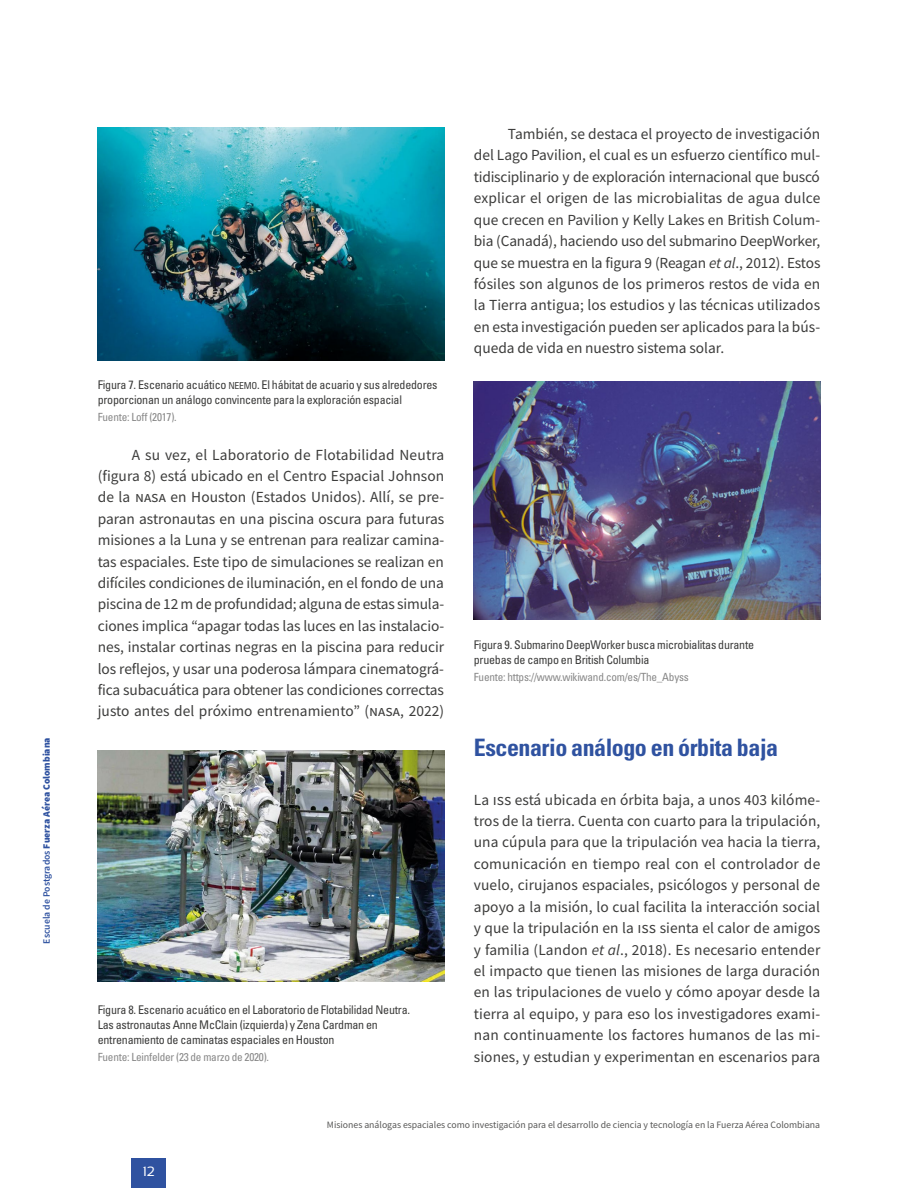
<style>
.page{position:relative;width:918px;height:1188px;background:#fff}
.page>*{position:absolute;margin:0;border:0;box-sizing:border-box;transform-origin:0 0}
.t1{font:700 condensed 24px "Univers LT Std";letter-spacing:-.02em;color:#2f52a0}
.t2{font:15.3px/21.5px "Source Sans Pro";color:#3c3c3b;text-align:justify}
.t3{font:13.5px "Sansation";color:#fff}
.t4{font:condensed 12px/15px "Univers LT Std";letter-spacing:-.02em;color:#3c3c3b}
.t5{font:condensed 11.25px "Univers LT Std";letter-spacing:-.02em;color:#878787}
.t6{font:9.75px "Source Sans Pro";color:#575756}
.t7{font:900 9.75px "Source Sans Pro";color:#2f52a0}
.s1{font-weight:600}
.s2{font-family:"Univers LT Std Cn SC800";font-stretch:normal;font-size:9.6px}
.s3{font-style:italic}
</style>
<div class="page">
<div style="left:132px;top:1158px;width:34px;height:30px;background:#2f52a0"></div>
<img style="left:98px;top:128px;width:346px;height:233px">
<img style="left:98px;top:751px;width:346px;height:231px">
<img style="left:474px;top:382px;width:346px;height:238px">
<p class="t7" style="left:40px;top:944px;width:208px;rotate:-90deg"><span class="s1">Escuela de Postgrados</span> Fuerza Aérea Colombiana</p>
<p class="t4" style="left:98px;top:377px;width:341px">Figura 7. Escenario acuático <span class="s2">NEEMO</span>. El hábitat de acuario y sus alrededores proporcionan un análogo convincente para la exploración espacial</p>
<p class="t5" style="left:98px;top:410px;width:80px">Fuente: Loff (2017).</p>
<p class="t2" style="left:98px;top:444px;width:348px;text-indent:34px">A su vez, el Laboratorio de Flotabilidad Neutra (figura 8) está ubicado en el Centro Espacial Johnson de la nasa en Houston (Estados Unidos). Allí, se pre&shy;paran astronautas en una piscina oscura para futuras misiones a la Luna y se entrenan para realizar camina&shy;tas espaciales. Este tipo de simulaciones se realizan en difíciles condiciones de iluminación, en el fondo de una piscina de 12 m de profundidad; alguna de estas simula&shy;ciones implica “apagar todas las luces en las instalacio&shy;nes, instalar cortinas negras en la piscina para reducir los reflejos, y usar una poderosa lámpara cinematográ&shy;fica subacuática para obtener las condiciones correctas justo antes del próximo entrenamiento” (nasa, 2022)</p>
<p class="t4" style="left:98px;top:1002px;width:314px">Figura 8. Escenario acuático en el Laboratorio de Flotabilidad Neutra.<br>Las astronautas Anne McClain (izquierda) y Zena Cardman en entrenamiento de caminatas espaciales en Houston</p>
<p class="t5" style="left:98px;top:1050px;width:173px">Fuente: Leinfelder (23 de marzo de 2020).</p>
<p class="t2" style="left:474px;top:123px;width:348px;text-indent:34px">También, se destaca el proyecto de investigación del Lago Pavilion, el cual es un esfuerzo científico mul&shy;tidisciplinario y de exploración internacional que buscó explicar el origen de las microbialitas de agua dulce que crecen en Pavilion y Kelly Lakes en British Colum&shy;bia (Canadá), haciendo uso del submarino DeepWorker, que se muestra en la figura 9 (Reagan <span class="s3">et al</span>., 2012). Estos fósiles son algunos de los primeros restos de vida en la Tierra antigua; los estudios y las técnicas utilizados en esta investigación pueden ser aplicados para la bús&shy;queda de vida en nuestro sistema solar.</p>
<p class="t4" style="left:474px;top:637px;width:282px">Figura 9. Submarino DeepWorker busca microbialitas durante pruebas de campo en British Columbia</p>
<p class="t5" style="left:474px;top:670px;width:217px">Fuente: https://www.wikiwand.com/es/The_Abyss</p>
<h1 class="t1" style="left:474px;top:733px;width:306px">Escenario análogo en órbita baja</h1>
<p class="t2" style="left:474px;top:789px;width:348px">La iss está ubicada en órbita baja, a unos 403 kilóme&shy;tros de la tierra. Cuenta con cuarto para la tripulación, una cúpula para que la tripulación vea hacia la tierra, comunicación en tiempo real con el controlador de vuelo, cirujanos espaciales, psicólogos y personal de apoyo a la misión, lo cual facilita la interacción social y que la tripulación en la iss sienta el calor de amigos y familia (Landon <span class="s3">et al</span>., 2018). Es necesario entender el impacto que tienen las misiones de larga duración en las tripulaciones de vuelo y cómo apoyar desde la tierra al equipo, y para eso los investigadores exami&shy;nan continuamente los factores humanos de las mi&shy;siones, y estudian y experimentan en escenarios para</p>
<p class="t3" style="left:143px;top:1164px;width:13px">12</p>
<p class="t6" style="left:327px;top:1118px;width:495px">Misiones análogas espaciales como investigación para el desarrollo de ciencia y tecnología en la Fuerza Aérea Colombiana</p>
</div>
